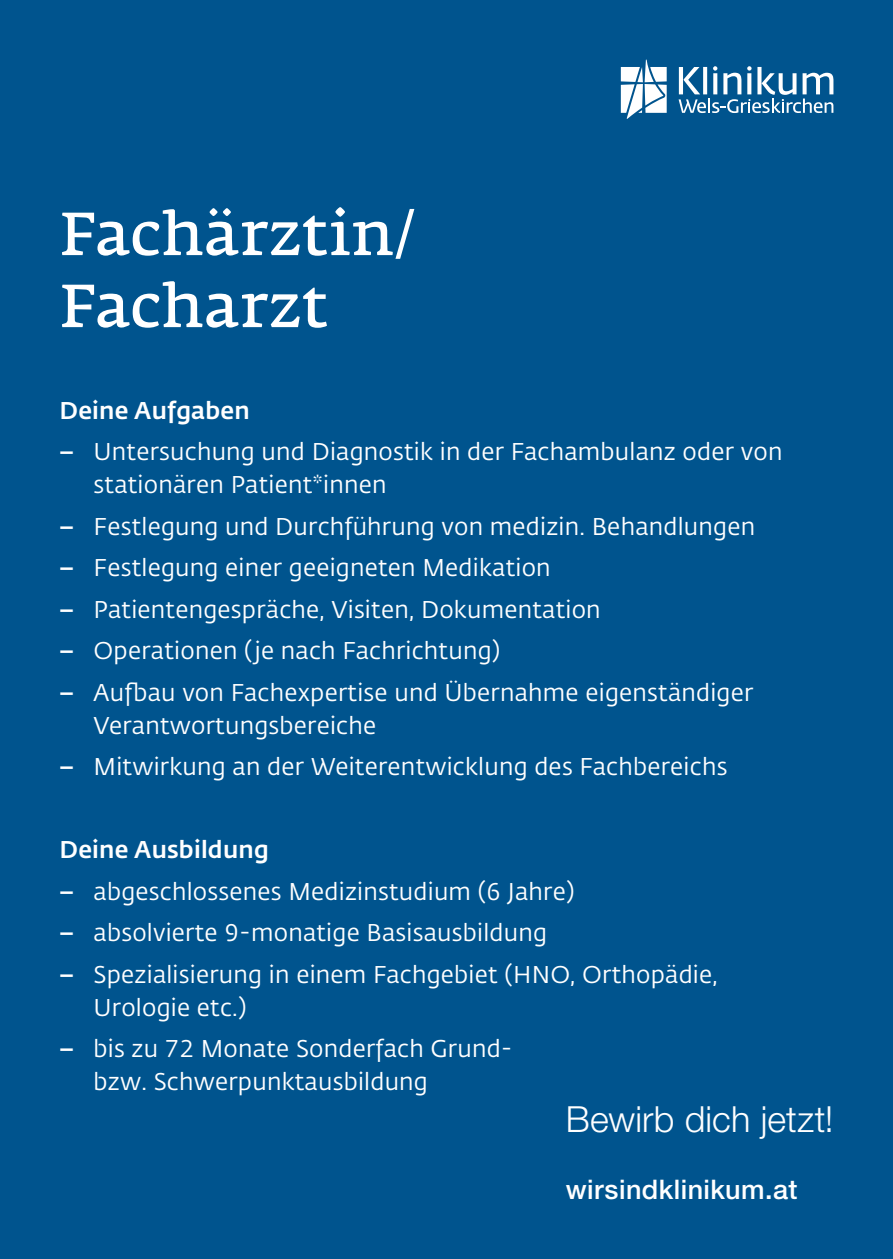
<style>
.page{position:relative;width:893px;height:1259px;background:#00548e}
.page>*{position:absolute;margin:0;border:0;box-sizing:border-box;transform-origin:0 0}
.Headline{font:60px/72px "Fedra Serif A Std Demi";letter-spacing:.015em;color:#fff}
.Titel_Zusatztext{font:300 36px "Helvetica Neue LT Pro";letter-spacing:.005em;color:#fff}
.Titel_Zusatztext-2{font:500 27px "Helvetica Neue LT Pro";letter-spacing:.015em;color:#fff}
.t1{font:24px/33px "Fedra Sans Std";letter-spacing:.01em;color:#fff}
.Fließtext{font:500 24px "Fedra Sans Std";letter-spacing:.01em;color:#fff}
.s1{font-weight:500}
</style>
<div class="page">
<svg style="left:621px;top:60px;width:46px;height:59px"></svg>
<svg style="left:679px;top:66px;width:154px;height:47px"></svg>
<p class="Headline" style="left:60px;top:203px;width:356px">Fachärztin/<br>Facharzt</p>
<p class="Fließtext" style="left:60px;top:395px;width:192px">Deine Aufgaben</p>
<p class="t1" style="left:94px;top:436px;width:690px;text-indent:-34px"><span class="s1">−</span> Untersuchung und Diagnostik in der Fachambulanz oder von stationären Patient*innen</p>
<p class="t1" style="left:60px;top:510px;width:697px"><span class="s1">−</span> Festlegung und Durchführung von medizin. Behandlungen</p>
<p class="t1" style="left:60px;top:552px;width:493px"><span class="s1">−</span> Festlegung einer geeigneten Medikation</p>
<p class="t1" style="left:60px;top:593px;width:543px"><span class="s1">−</span> Patientengespräche, Visiten, Dokumentation</p>
<p class="t1" style="left:60px;top:635px;width:442px"><span class="s1">−</span> Operationen (je nach Fachrichtung)</p>
<p class="t1" style="left:94px;top:676px;width:661px;text-indent:-34px"><span class="s1">−</span> Aufbau von Fachexpertise und Übernahme eigenständiger<br>Verantwortungsbereiche</p>
<p class="t1" style="left:60px;top:751px;width:669px"><span class="s1">−</span> Mitwirkung an der Weiterentwicklung des Fachbereichs</p>
<p class="Fließtext" style="left:60px;top:835px;width:211px">Deine Ausbildung</p>
<p class="t1" style="left:60px;top:875px;width:516px"><span class="s1">−</span> abgeschlossenes Medizinstudium (6 Jahre)</p>
<p class="t1" style="left:60px;top:917px;width:489px"><span class="s1">−</span> absolvierte 9-monatige Basisausbildung</p>
<p class="t1" style="left:94px;top:958px;width:626px;text-indent:-34px"><span class="s1">−</span> Spezialisierung in einem Fachgebiet (HNO, Orthopädie,<br>Urologie etc.)</p>
<p class="t1" style="left:94px;top:1033px;width:421px;text-indent:-34px"><span class="s1">−</span> bis zu 72 Monate Sonderfach Grund&shy;bzw. Schwerpunktausbildung</p>
<p class="Titel_Zusatztext" style="left:566px;top:1096px;width:269px">Bewirb dich jetzt!</p>
<p class="Titel_Zusatztext-2" style="left:566px;top:1173px;width:233px">wirsindklinikum.at</p>
</div>
